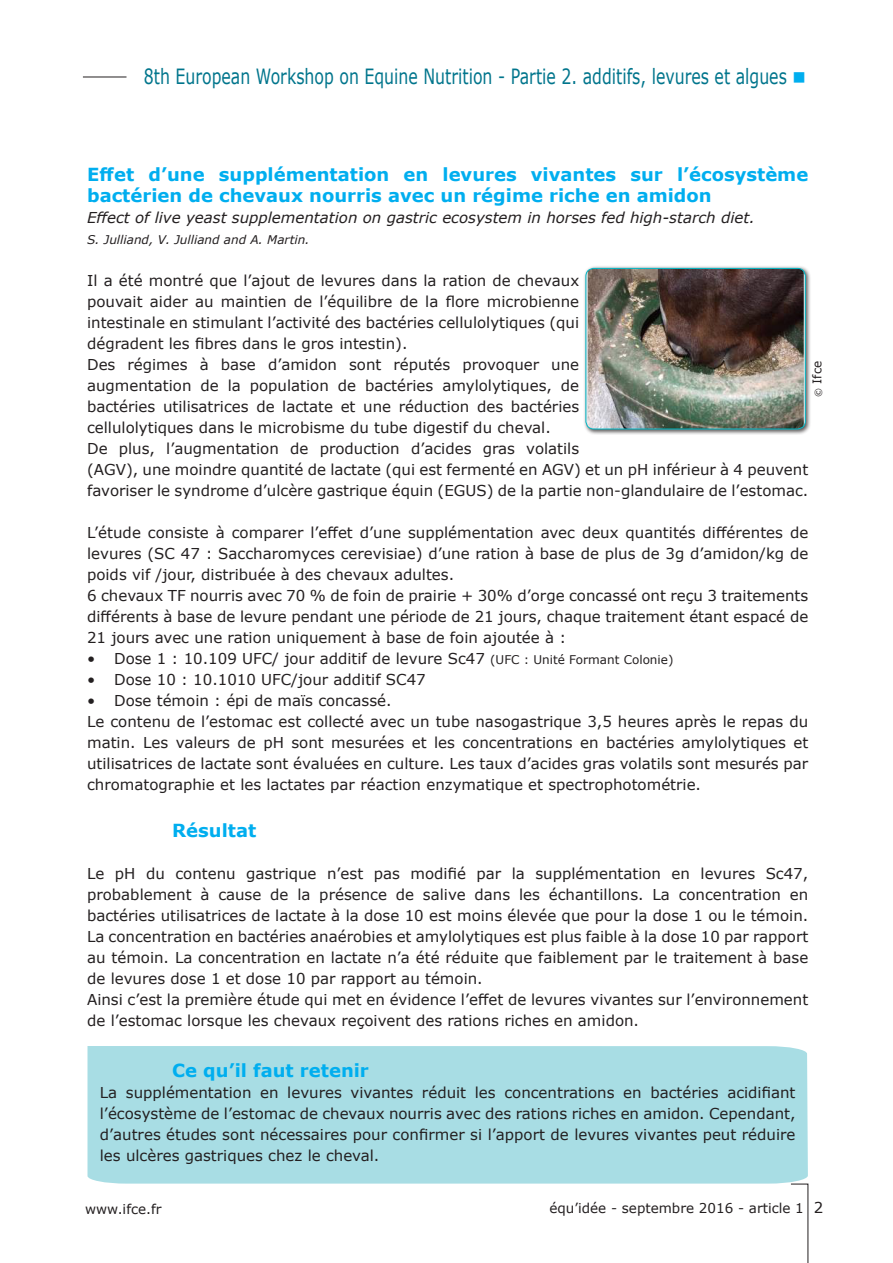
<style>
.page{position:relative;width:893px;height:1263px;background:#fff}
.page>*{position:absolute;margin:0;border:0;box-sizing:border-box;transform-origin:0 0}
.t1{font:21px "Verdana";color:#00758c;scale:.75 1}
.t2{font:700 18px/21px "Verdana";color:#00aeef}
.Normal_e{font:15px/21px "Verdana";color:#231f20;text-align:justify}
.t3{font:italic 15px "Verdana";color:#231f20}
.t4{font:13.5px "Verdana";color:#231f20}
.t5{font:italic 12px "Verdana";color:#231f20}
.t6{font:12px "Verdana";color:#231f20}
.s1{color:#00aeef}
.s2{font-size:12px}
.s3{font-size:9px}
</style>
<div class="page">
<svg style="left:791px;top:1183px;width:18px;height:80px"></svg>
<hr style="left:83px;top:77px;width:43px;height:1px;background:#231f20">
<div style="left:87px;top:1046px;width:721px;height:137px;background:#a8dde4"></div>
<div style="left:583px;top:265px;width:228px;height:170px;background:#231f20;opacity:.75"></div>
<img style="left:588px;top:268px;width:216px;height:161px">
<div style="left:585px;top:268px;width:221px;height:161px;border:1px solid #00b7c5;border-radius:8px"></div>
<p class="t1" style="left:144px;top:62px;width:884px">8th European Workshop on Equine Nutrition - Partie 2. additifs, levures et algues <span class="s1">■</span></p>
<p class="t2" style="left:87px;top:164px;width:723px">Effet d’une supplémentation en levures vivantes sur l’écosystème bactérien de chevaux nourris avec un régime riche en amidon</p>
<p class="t3" style="left:87px;top:207px;width:669px">Effect of live yeast supplementation on gastric ecosystem in horses fed high-starch diet.</p>
<p class="t5" style="left:87px;top:231px;width:224px">S. Julliand, V. Julliand and A. Martin.</p>
<p class="Normal_e" style="left:87px;top:270px;width:494px">Il a été montré que l’ajout de levures dans la ration de chevaux pouvait aider au maintien de l’équilibre de la flore microbienne intestinale en stimulant l’activité des bactéries cellulolytiques (qui dégradent les fibres dans le gros intestin).</p>
<p class="Normal_e" style="left:87px;top:354px;width:494px">Des régimes à base d’amidon sont réputés provoquer une augmentation de la population de bactéries amylolytiques, de bactéries utilisatrices de lactate et une réduction des bactéries cellulolytiques dans le microbisme du tube digestif du cheval.</p>
<p class="Normal_e" style="left:87px;top:438px;width:723px;text-align:left">De plus, l’augmentation de production d’acides gras volatils<br>(AGV), une moindre quantité de lactate (qui est fermenté en AGV) et un pH inférieur à 4 peuvent favoriser le syndrome d’ulcère gastrique équin (EGUS) de la partie non-glandulaire de l’estomac.</p>
<p class="Normal_e" style="left:87px;top:522px;width:723px">L’étude consiste à comparer l’effet d’une supplémentation avec deux quantités différentes de levures (SC 47 : Saccharomyces cerevisiae) d’une ration à base de plus de 3g d’amidon/kg de poids vif /jour, distribuée à des chevaux adultes.</p>
<p class="Normal_e" style="left:87px;top:585px;width:723px">6 chevaux TF nourris avec 70 % de foin de prairie + 30% d’orge concassé ont reçu 3 traitements différents à base de levure pendant une période de 21 jours, chaque traitement étant espacé de 21 jours avec une ration uniquement à base de foin ajoutée à :</p>
<p class="Normal_e" style="left:87px;top:648px;width:588px">• Dose 1 : 10.109 UFC/ jour additif de levure Sc47 <span class="s2">(UFC : Unité Formant Colonie)</span></p>
<p class="Normal_e" style="left:87px;top:669px;width:340px">• Dose 10 : 10.1010 UFC/jour additif SC47</p>
<p class="Normal_e" style="left:87px;top:690px;width:306px">• Dose témoin : épi de maïs concassé.</p>
<p class="Normal_e" style="left:87px;top:711px;width:723px">Le contenu de l’estomac est collecté avec un tube nasogastrique 3,5 heures après le repas du matin. Les valeurs de pH sont mesurées et les concentrations en bactéries amylolytiques et utilisatrices de lactate sont évaluées en culture. Les taux d’acides gras volatils sont mesurés par chromatographie et les lactates par réaction enzymatique et spectrophotométrie.</p>
<p class="t2" style="left:172px;top:819px;width:86px">Résultat</p>
<p class="Normal_e" style="left:87px;top:862px;width:723px">Le pH du contenu gastrique n’est pas modifié par la supplémentation en levures Sc47, probablement à cause de la présence de salive dans les échantillons. La concentration en bactéries utilisatrices de lactate à la dose 10 est moins élevée que pour la dose 1 ou le témoin.<br>La concentration en bactéries anaérobies et amylolytiques est plus faible à la dose 10 par rapport au témoin. La concentration en lactate n’a été réduite que faiblement par le traitement à base de levures dose 1 et dose 10 par rapport au témoin.</p>
<p class="Normal_e" style="left:87px;top:988px;width:723px">Ainsi c’est la première étude qui met en évidence l’effet de levures vivantes sur l’environnement de l’estomac lorsque les chevaux reçoivent des rations riches en amidon.</p>
<p class="t2" style="left:172px;top:1059px;width:198px">Ce qu’il faut retenir</p>
<p class="Normal_e" style="left:100px;top:1081px;width:697px">La supplémentation en levures vivantes réduit les concentrations en bactéries acidifiant l’écosystème de l’estomac de chevaux nourris avec des rations riches en amidon. Cependant, d’autres études sont nécessaires pour confirmer si l’apport de levures vivantes peut réduire les ulcères gastriques chez le cheval.</p>
<p class="t6" style="left:809px;top:397px;width:37px;rotate:-90deg"><span class="s3">©</span> Ifce</p>
<p class="t4" style="left:85px;top:1200px;width:78px">www.ifce.fr</p>
<p class="t4" style="left:549px;top:1199px;width:256px">équ’idée - septembre 2016 - article 1</p>
<p class="Normal_e" style="left:814px;top:1197px;width:11px">2</p>
</div>
